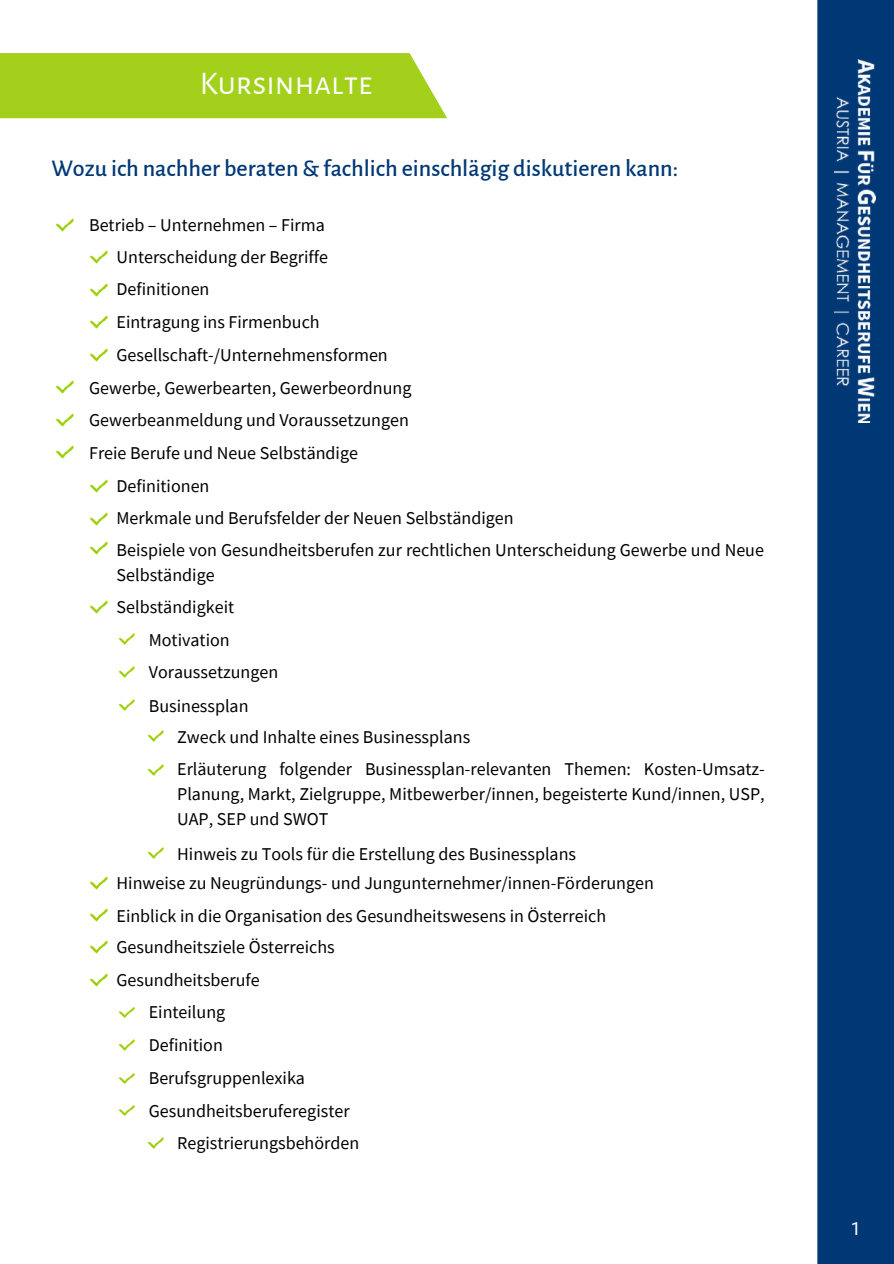
<style>
.page{position:relative;width:894px;height:1264px;background:#fff}
.page>*{position:absolute;margin:0;border:0;box-sizing:border-box;transform-origin:0 0}
.t1{font:33px "Alegreya Sans SC";color:#fff}
.t2{font:500 24px "Alegreya Sans";color:#003876}
.t3{font:18px/33px "Source Sans Pro";color:#000}
.t4{font:18px "Roboto";color:#fff}
</style>
<div class="page">
<div style="left:0;top:53px;width:447px;height:65px;background:#a2d01b"></div>
<div style="left:817px;top:0;width:76px;height:1263px;background:#003876"></div>
<img style="left:56px;top:218px;width:18px;height:14px">
<img style="left:89px;top:283px;width:18px;height:14px">
<img style="left:89px;top:250px;width:18px;height:14px">
<img style="left:89px;top:315px;width:18px;height:14px">
<img style="left:89px;top:348px;width:18px;height:14px">
<img style="left:56px;top:413px;width:18px;height:14px">
<img style="left:56px;top:380px;width:18px;height:14px">
<img style="left:56px;top:445px;width:18px;height:14px">
<img style="left:89px;top:512px;width:18px;height:14px">
<img style="left:89px;top:479px;width:18px;height:14px">
<img style="left:89px;top:541px;width:18px;height:14px">
<img style="left:89px;top:600px;width:18px;height:14px">
<img style="left:119px;top:633px;width:15px;height:12px">
<img style="left:119px;top:666px;width:15px;height:12px">
<img style="left:119px;top:699px;width:15px;height:12px">
<img style="left:147px;top:730px;width:16px;height:12px">
<img style="left:147px;top:764px;width:16px;height:12px">
<img style="left:147px;top:847px;width:16px;height:12px">
<img style="left:147px;top:1137px;width:16px;height:12px">
<img style="left:89px;top:908px;width:18px;height:14px">
<img style="left:89px;top:876px;width:18px;height:14px">
<img style="left:89px;top:940px;width:18px;height:14px">
<img style="left:89px;top:973px;width:18px;height:14px">
<img style="left:119px;top:1007px;width:15px;height:12px">
<img style="left:119px;top:1039px;width:15px;height:12px">
<img style="left:119px;top:1073px;width:15px;height:12px">
<img style="left:119px;top:1105px;width:15px;height:12px">
<img style="left:833px;top:60px;width:42px;height:362px">
<h1 class="t1" style="left:200px;top:67px;width:174px">Kursinhalte</h1>
<h2 class="t2" style="left:51px;top:156px;width:628px">Wozu ich nachher beraten &amp; fachlich einschlägig diskutieren kann:</h2>
<p class="t3" style="left:89px;top:208px;width:237px">Betrieb – Unternehmen – Firma</p>
<p class="t3" style="left:116px;top:240px;width:213px">Unterscheidung der Begriffe</p>
<p class="t3" style="left:116px;top:272px;width:94px">Definitionen</p>
<p class="t3" style="left:116px;top:305px;width:205px">Eintragung ins Firmenbuch</p>
<p class="t3" style="left:116px;top:337px;width:273px">Gesellschaft-/Unternehmensformen</p>
<p class="t3" style="left:89px;top:371px;width:324px">Gewerbe, Gewerbearten, Gewerbeordnung</p>
<p class="t3" style="left:89px;top:403px;width:321px">Gewerbeanmeldung und Voraussetzungen</p>
<p class="t3" style="left:89px;top:435px;width:270px">Freie Berufe und Neue Selbständige</p>
<p class="t3" style="left:116px;top:469px;width:94px">Definitionen</p>
<p class="t3" style="left:116px;top:502px;width:648px;line-height:31.8px">Merkmale und Berufsfelder der Neuen Selbständigen<br>Beispiele von Gesundheitsberufen zur rechtlichen Unterscheidung Gewerbe und Neue</p>
<p class="t3" style="left:116px;top:558px;width:100px">Selbständige</p>
<p class="t3" style="left:116px;top:590px;width:119px">Selbständigkeit</p>
<p class="t3" style="left:149px;top:622px;width:131px">Motivation<br>Voraussetzungen<br>Businessplan</p>
<p class="t3" style="left:177px;top:719px;width:294px">Zweck und Inhalte eines Businessplans</p>
<p class="t3" style="left:177px;top:756px;width:589px;line-height:24.8px;text-align:justify">Erläuterung folgender Businessplan-relevanten Themen: Kosten-Umsatz-Planung, Markt, Zielgruppe, Mitbewerber/innen, begeisterte Kund/innen, USP, UAP, SEP und SWOT</p>
<p class="t3" style="left:177px;top:836px;width:400px">Hinweis zu Tools für die Erstellung des Businessplans</p>
<p class="t3" style="left:116px;top:866px;width:539px;line-height:32.2px">Hinweise zu Neugründungs- und Jungunternehmer/innen-Förderungen<br>Einblick in die Organisation des Gesundheitswesens in Österreich</p>
<p class="t3" style="left:116px;top:929px;width:220px">Gesundheitsziele Österreichs</p>
<p class="t3" style="left:116px;top:962px;width:145px">Gesundheitsberufe</p>
<p class="t3" style="left:149px;top:995px;width:158px;line-height:32.5px">Einteilung<br>Definition<br>Berufsgruppenlexika</p>
<p class="t3" style="left:149px;top:1094px;width:202px">Gesundheitsberuferegister</p>
<p class="t3" style="left:177px;top:1126px;width:183px">Registrierungsbehörden</p>
<p class="t4" style="left:850px;top:1218px;width:12px">1</p>
</div>
